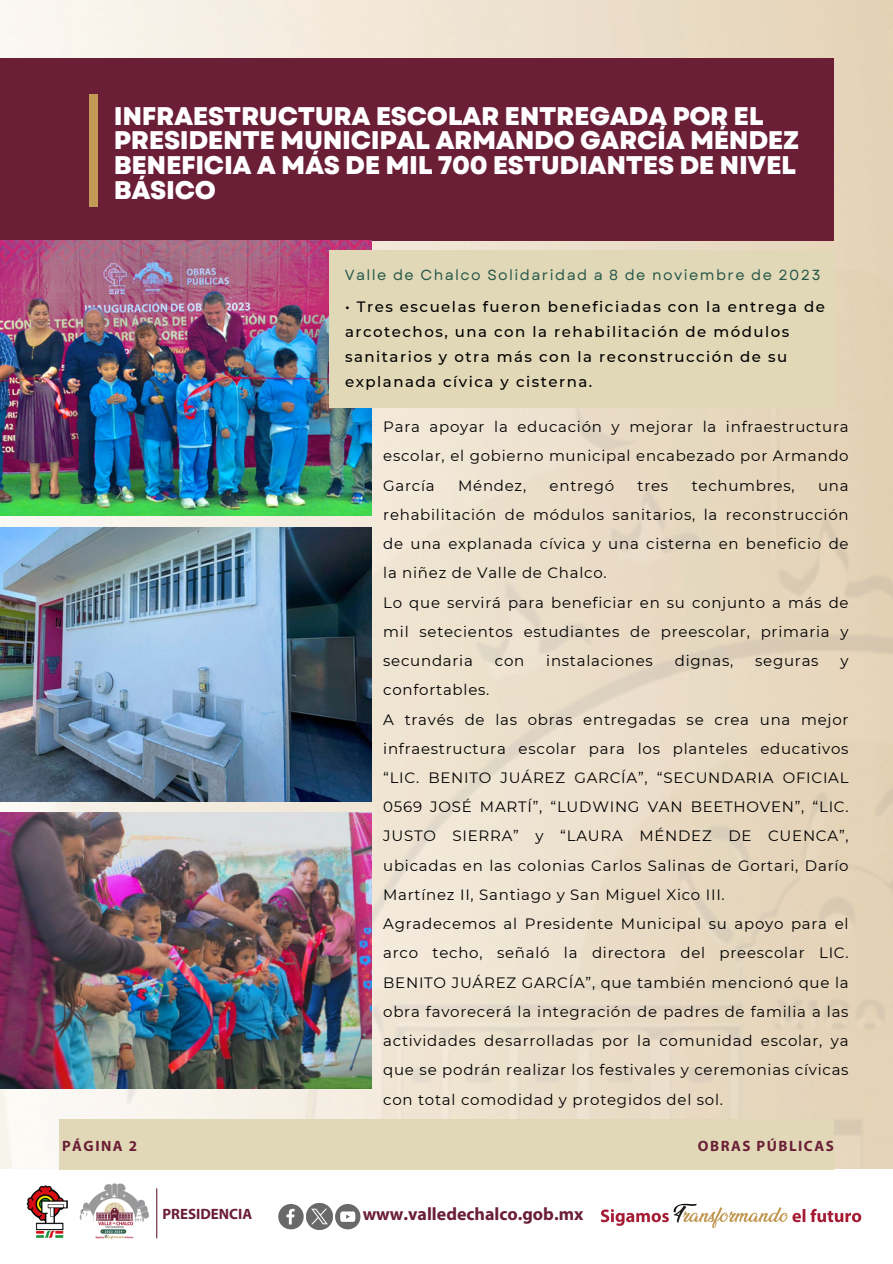
<style>
.page{position:relative;width:893px;height:1264px;background:#fff}
.page>*{position:absolute;margin:0;border:0;box-sizing:border-box;transform-origin:0 0}
.t1{font:800 25.5px/24.8px "Garet";letter-spacing:-.015em;color:#fff}
.t2{font:700 17.85px "Myriad Pro";color:#6b1f36}
.t3{font:15px/29.2px "Montserrat";letter-spacing:.05em;color:#000;text-align:justify}
.t4{font:500 15px/24.8px "Montserrat";letter-spacing:.1em;color:#000}
.t5{font:700 15px "Myriad Pro";letter-spacing:.1em;color:#6b1f36}
.t6{font:700 15px "Myriad Pro";color:#6b1f36}
.t7{font:14.55px "Garet";letter-spacing:.1em;color:#265749}
</style>
<div class="page">
<img style="left:0;top:0;width:892px;height:241px">
<img style="left:0;top:241px;width:892px;height:928px">
<div style="left:0;top:59px;width:833px;height:182px;background:#6b1f36"></div>
<div style="left:89px;top:94px;width:9px;height:112px;background:#c39956"></div>
<img style="left:27px;top:1185px;width:41px;height:53px">
<img style="left:79px;top:1183px;width:79px;height:57px">
<hr style="left:156px;top:1188px;width:1px;height:50px;background:#6b1f36">
<img style="left:600px;top:1203px;width:262px;height:25px">
<div style="left:59px;top:1118px;width:774px;height:51px;background:#e1d8b7"></div>
<img style="left:0;top:240px;width:371px;height:276px">
<img style="left:0;top:527px;width:371px;height:274px">
<img style="left:0;top:812px;width:371px;height:276px">
<div style="left:329px;top:250px;width:505px;height:158px;background:#e1d8b7"></div>
<svg style="left:278px;top:1204px;width:25px;height:25px"></svg>
<svg style="left:335px;top:1204px;width:25px;height:25px"></svg>
<img style="left:307px;top:1203px;width:25px;height:26px">
<p class="t1" style="left:114px;top:103px;width:686px">INFRAESTRUCTURA ESCOLAR ENTREGADA POR EL PRESIDENTE MUNICIPAL ARMANDO GARCÍA MÉNDEZ BENEFICIA A MÁS DE MIL 700 ESTUDIANTES DE NIVEL BÁSICO</p>
<p class="t7" style="left:345px;top:264px;width:477px">Valle de Chalco Solidaridad a 8 de noviembre de 2023</p>
<p class="t4" style="left:345px;top:295px;width:481px">• Tres escuelas fueron beneficiadas con la entrega de arcotechos, una con la rehabilitación de módulos sanitarios y otra más con la reconstrucción de su explanada cívica y cisterna.</p>
<p class="t3" style="left:383px;top:412px;width:467px">Para apoyar la educación y mejorar la infraestructura escolar, el gobierno municipal encabezado por Armando García</p>
<p class="t3" style="left:458px;top:470px;width:70px">Méndez,</p>
<p class="t3" style="left:549px;top:470px;width:66px">entregó</p>
<p class="t3" style="left:637px;top:470px;width:32px">tres</p>
<p class="t3" style="left:691px;top:470px;width:104px">techumbres,</p>
<p class="t3" style="left:383px;top:470px;width:467px;text-indent:435px">una rehabilitación de módulos sanitarios, la reconstrucción de una explanada cívica y una cisterna en beneficio de la niñez de Valle de Chalco.</p>
<p class="t3" style="left:383px;top:587px;width:467px">Lo que servirá para beneficiar en su conjunto a más de mil setecientos estudiantes de preescolar, primaria y secundaria</p>
<p class="t3" style="left:495px;top:646px;width:31px">con</p>
<p class="t3" style="left:546px;top:646px;width:108px">instalaciones</p>
<p class="t3" style="left:674px;top:646px;width:60px">dignas,</p>
<p class="t3" style="left:755px;top:646px;width:65px">seguras</p>
<p class="t3" style="left:840px;top:646px;width:10px">y</p>
<p class="t3" style="left:383px;top:675px;width:108px">confortables.</p>
<p class="t3" style="left:383px;top:704px;width:467px">A través de las obras entregadas se crea una mejor infraestructura escolar para los planteles educativos “LIC. BENITO JUÁREZ GARCÍA”, “SECUNDARIA OFICIAL 0569 JOSÉ MARTÍ”, “LUDWING VAN BEETHOVEN”, “LIC.<br>JUSTO SIERRA” y “LAURA MÉNDEZ DE CUENCA”, ubicadas en las colonias Carlos Salinas de Gortari, Darío Martínez II, Santiago y San Miguel Xico III.</p>
<p class="t3" style="left:383px;top:909px;width:467px">Agradecemos al Presidente Municipal su apoyo para el arco techo, señaló la directora del preescolar LIC.<br>BENITO JUÁREZ GARCÍA”, que también mencionó que la obra favorecerá la integración de padres de familia a las actividades desarrolladas por la comunidad escolar, ya que se podrán realizar los festivales y ceremonias cívicas con total comodidad y protegidos del sol.</p>
<p class="t5" style="left:62px;top:1139px;width:77px">PÁGINA 2</p>
<p class="t5" style="left:697px;top:1139px;width:137px">OBRAS PÚBLICAS</p>
<p class="t6" style="left:162px;top:1208px;width:91px">PRESIDENCIA</p>
<p class="t2" style="left:362px;top:1206px;width:222px">www.valledechalco.gob.mx</p>
</div>
